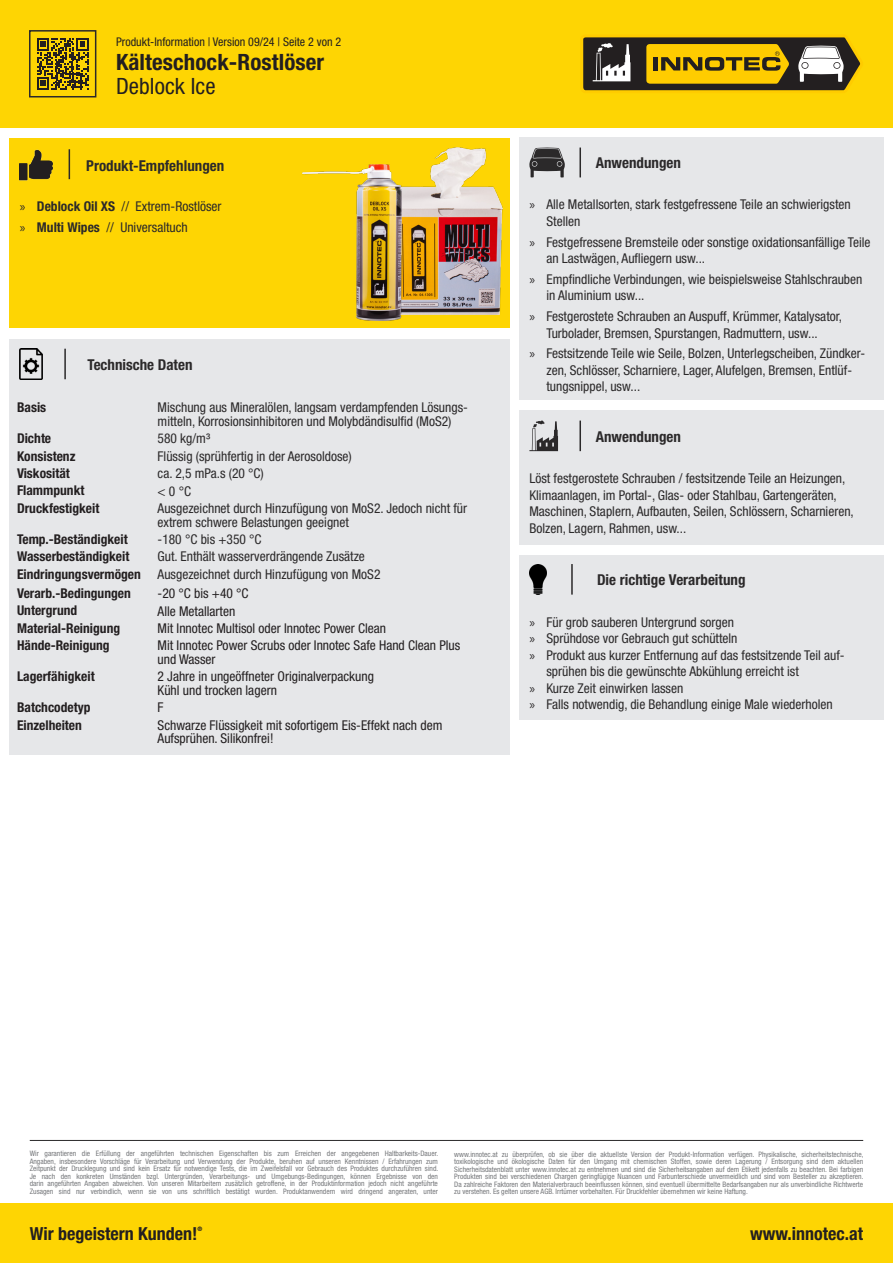
<style>
.page{position:relative;width:893px;height:1263px;background:#fff}
.page>*{position:absolute;margin:0;border:0;box-sizing:border-box;transform-origin:0 0}
.t1{font:700 condensed 22.5px "Helvetica Neue";letter-spacing:.005em;color:#231f20}
.t2{font:condensed 22.5px "Helvetica Neue";letter-spacing:.005em;color:#231f20}
.t3{font:700 condensed 18px "Helvetica Neue";color:#231f20}
.t4{font:700 condensed 15px "Helvetica Neue";color:#2b292a}
.t5{font:condensed 13.5px/16.5px "Helvetica Neue";color:#2b292a}
.t6{font:condensed 13.5px/13.5px "Helvetica Neue";color:#231f20}
.t7{font:700 condensed 13.5px "Helvetica Neue";color:#231f20}
.t8{font:condensed 12px "Helvetica Neue";color:#231f20}
.t9{font:condensed 7.5px/7.5px "Helvetica Neue";color:#76787b;text-align:justify}
.t10{font:700 condensed 6.15px "Helvetica Neue";color:#231f20}
.s1{font-family:"Myriad Pro";font-stretch:normal}
.s2{font-weight:700}
.s3{font-weight:700;color:#231f20}
</style>
<div class="page">
<div style="left:0;top:0;width:893px;height:128px;background:#fed503"></div>
<svg style="left:583px;top:37px;width:278px;height:54px"></svg>
<svg style="left:37px;top:38px;width:52px;height:52px"></svg>
<div style="left:29px;top:30px;width:67px;height:67px;border:2px solid #2b292a"></div>
<div style="left:0;top:1203px;width:893px;height:60px;background:#fed503"></div>
<hr style="left:30px;top:1140px;width:833px;height:1px;background:#2b292a">
<div style="left:9px;top:139px;width:500px;height:189px;background:#fed503"></div>
<hr style="left:69px;top:149px;width:1px;height:30px;background:#2b292a">
<div style="left:519px;top:555px;width:365px;height:164px;background:#e6e7e9"></div>
<div style="left:9px;top:339px;width:500px;height:416px;background:#e6e7e9"></div>
<hr style="left:571px;top:564px;width:2px;height:31px;background:#2b292a">
<img style="left:20px;top:149px;width:32px;height:31px">
<img style="left:529px;top:564px;width:18px;height:31px">
<hr style="left:64px;top:349px;width:2px;height:30px;background:#2b292a">
<img style="left:20px;top:349px;width:23px;height:30px">
<img style="left:388px;top:147px;width:114px;height:168px">
<img style="left:303px;top:165px;width:99px;height:156px">
<div style="left:519px;top:137px;width:365px;height:263px;background:#e6e7e9"></div>
<svg style="left:529px;top:148px;width:36px;height:29px"></svg>
<hr style="left:579px;top:148px;width:2px;height:29px;background:#2b292a">
<div style="left:519px;top:410px;width:365px;height:134px;background:#e6e7e9"></div>
<hr style="left:579px;top:421px;width:2px;height:30px;background:#2b292a">
<svg style="left:529px;top:420px;width:29px;height:31px"></svg>
<h3 class="t8" style="left:116px;top:35px;width:227px">Produkt-Information | Version 09/24 | Seite 2 von 2</h3>
<h1 class="t1" style="left:116px;top:48px;width:210px">Kälteschock-Rostlöser</h1>
<h1 class="t2" style="left:116px;top:73px;width:101px">Deblock Ice</h1>
<h3 class="t4" style="left:86px;top:156px;width:139px">Produkt-Empfehlungen</h3>
<h3 class="t5" style="left:20px;top:196px;width:203px;line-height:20.7px"><span class="s1">»</span> <span class="s2">Deblock Oil XS</span> // Extrem-Rostlöser <span class="s1">»</span> <span class="s2">Multi Wipes</span> // Universaltuch</h3>
<h3 class="t4" style="left:88px;top:355px;width:106px">Technische Daten</h3>
<h3 class="t7" style="left:17px;top:399px;width:31px">Basis</h3>
<h3 class="t5" style="left:158px;top:401px;width:312px;line-height:13.5px">Mischung aus Mineralölen, langsam verdampfenden Lösungs&shy;mitteln, Korrosionsinhibitoren und Molybdändisulfid (MoS2)</h3>
<h3 class="t7" style="left:17px;top:430px;width:36px">Dichte</h3>
<h3 class="t5" style="left:158px;top:430px;width:54px">580 kg/m³</h3>
<h3 class="t7" style="left:17px;top:448px;width:60px">Konsistenz</h3>
<h3 class="t5" style="left:158px;top:448px;width:196px">Flüssig (sprühfertig in der Aerosoldose)</h3>
<h3 class="t7" style="left:17px;top:465px;width:54px">Viskosität</h3>
<h3 class="t5" style="left:158px;top:465px;width:108px">ca. 2,5 mPa.s (20 °C)</h3>
<h3 class="t7" style="left:17px;top:482px;width:69px">Flammpunkt</h3>
<h3 class="t5" style="left:158px;top:482px;width:35px">&lt; 0 °C</h3>
<h3 class="t7" style="left:17px;top:500px;width:84px">Druckfestigkeit</h3>
<h3 class="t5" style="left:158px;top:501px;width:311px;line-height:13.5px">Ausgezeichnet durch Hinzufügung von MoS2. Jedoch nicht für extrem schwere Belastungen geeignet</h3>
<h3 class="t7" style="left:17px;top:531px;width:112px">Temp.-Beständigkeit</h3>
<h3 class="t5" style="left:158px;top:531px;width:106px">-180 °C bis +350 °C</h3>
<h3 class="t7" style="left:17px;top:548px;width:114px">Wasserbeständigkeit</h3>
<h3 class="t5" style="left:17px;top:548px;width:365px;line-height:17.4px;text-indent:141px">Gut. Enthält wasserverdrängende Zusätze<br><span class="s3">Eindringungsvermögen</span> Ausgezeichnet durch Hinzufügung von MoS2</h3>
<h3 class="t7" style="left:17px;top:585px;width:115px">Verarb.-Bedingungen</h3>
<h3 class="t6" style="left:158px;top:586px;width:93px">-20 °C bis +40 °C</h3>
<h3 class="t7" style="left:17px;top:602px;width:62px">Untergrund</h3>
<h3 class="t6" style="left:158px;top:604px;width:79px">Alle Metallarten</h3>
<h3 class="t7" style="left:17px;top:620px;width:105px">Material-Reinigung</h3>
<h3 class="t6" style="left:158px;top:621px;width:230px">Mit Innotec Multisol oder Innotec Power Clean</h3>
<h3 class="t7" style="left:17px;top:637px;width:94px">Hände-Reinigung</h3>
<h3 class="t6" style="left:158px;top:639px;width:304px">Mit Innotec Power Scrubs oder Innotec Safe Hand Clean Plus und Wasser</h3>
<h3 class="t7" style="left:17px;top:668px;width:79px">Lagerfähigkeit</h3>
<h3 class="t6" style="left:158px;top:670px;width:218px">2 Jahre in ungeöffneter Originalverpackung<br>Kühl und trocken lagern</h3>
<h3 class="t7" style="left:17px;top:699px;width:75px">Batchcodetyp</h3>
<h3 class="t6" style="left:158px;top:701px;width:7px">F</h3>
<h3 class="t7" style="left:17px;top:717px;width:66px">Einzelheiten</h3>
<h3 class="t6" style="left:158px;top:718px;width:286px">Schwarze Flüssigkeit mit sofortigem Eis-Effekt nach dem<br>Aufsprühen. Silikonfrei!</h3>
<h3 class="t4" style="left:596px;top:154px;width:87px">Anwendungen</h3>
<h3 class="t5" style="left:546px;top:196px;width:306px;text-indent:-17px"><span class="s1">»</span> Alle Metallsorten, stark festgefressene Teile an schwierigsten<br>Stellen</h3>
<h3 class="t5" style="left:546px;top:233px;width:326px;text-indent:-17px"><span class="s1">»</span> Festgefressene Bremsteile oder sonstige oxidationsanfällige Teile an Lastwägen, Aufliegern usw...</h3>
<h3 class="t5" style="left:546px;top:271px;width:318px;text-indent:-17px"><span class="s1">»</span> Empfindliche Verbindungen, wie beispielsweise Stahlschrauben in Aluminium usw...</h3>
<h3 class="t5" style="left:529px;top:308px;width:314px;text-align:center"><span class="s1">»</span> Festgerostete Schrauben an Auspuff, Krümmer, Katalysator,<br>Turbolader, Bremsen, Spurstangen, Radmuttern, usw...</h3>
<h3 class="t5" style="left:546px;top:345px;width:320px;text-indent:-17px"><span class="s1">»</span> Festsitzende Teile wie Seile, Bolzen, Unterlegscheiben, Zündker&shy;zen, Schlösser, Scharniere, Lager, Alufelgen, Bremsen, Entlüf&shy;tungsnippel, usw...</h3>
<h3 class="t4" style="left:596px;top:427px;width:87px">Anwendungen</h3>
<h3 class="t5" style="left:529px;top:470px;width:326px">Löst festgerostete Schrauben / festsitzende Teile an Heizungen, Klimaanlagen, im Portal-, Glas- oder Stahlbau, Gartengeräten, Maschinen, Staplern, Aufbauten, Seilen, Schlössern, Scharnieren, Bolzen, Lagern, Rahmen, usw...</h3>
<h3 class="t4" style="left:597px;top:571px;width:150px">Die richtige Verarbeitung</h3>
<h3 class="t5" style="left:529px;top:613px;width:206px"><span class="s1">»</span> Für grob sauberen Untergrund sorgen</h3>
<h3 class="t5" style="left:529px;top:630px;width:210px"><span class="s1">»</span> Sprühdose vor Gebrauch gut schütteln</h3>
<h3 class="t5" style="left:529px;top:646px;width:317px"><span class="s1">»</span> Produkt aus kurzer Entfernung auf das festsitzende Teil auf-</h3>
<h3 class="t5" style="left:546px;top:663px;width:254px">sprühen bis die gewünschte Abkühlung erreicht ist</h3>
<h3 class="t5" style="left:529px;top:679px;width:155px"><span class="s1">»</span> Kurze Zeit einwirken lassen</h3>
<h3 class="t5" style="left:529px;top:696px;width:305px"><span class="s1">»</span> Falls notwendig, die Behandlung einige Male wiederholen</h3>
<p class="t9" style="left:30px;top:1150px;width:410px">Wir garantieren die Erfüllung der angeführten technischen Eigenschaften bis zum Erreichen der angegebenen Haltbarkeits-Dauer.<br>Angaben, insbesondere Vorschläge für Verarbeitung und Verwendung der Produkte, beruhen auf unseren Kenntnissen / Erfahrungen zum Zeitpunkt der Drucklegung und sind kein Ersatz für notwendige Tests, die im Zweifelsfall vor Gebrauch des Produktes durchzuführen sind.<br>Je nach den konkreten Umständen bzgl. Untergründen, Verarbeitungs- und Umgebungs-Bedingungen, können Ergebnisse von den darin angeführten Angaben abweichen. Von unseren Mitarbeitern zusätzlich getroffene, in der Produktinformation jedoch nicht angeführte Zusagen sind nur verbindlich, wenn sie von uns schriftlich bestätigt wurden. Produktanwendern wird dringend angeraten, unter</p>
<p class="t9" style="left:454px;top:1150px;width:411px">www.innotec.at zu überprüfen, ob sie über die aktuellste Version der Produkt-Information verfügen. Physikalische, sicherheitstechnische, toxikologische und ökologische Daten für den Umgang mit chemischen Stoffen, sowie deren Lagerung / Entsorgung sind dem aktuellen Sicherheitsdatenblatt unter www.innotec.at zu entnehmen und sind die Sicherheitsangaben auf dem Etikett jedenfalls zu beachten. Bei farbigen Produkten sind bei verschiedenen Chargen geringfügige Nuancen und Farbunterschiede unvermeidlich und sind vom Besteller zu akzeptieren.<br>Da zahlreiche Faktoren den Materialverbrauch beeinflussen können, sind eventuell übermittelte Bedarfsangaben nur als unverbindliche Richtwerte zu verstehen. Es gelten unsere AGB. Irrtümer vorbehalten. Für Druckfehler übernehmen wir keine Haftung.</p>
<p class="t10" style="left:197px;top:1225px;width:6px">®</p>
<h2 class="t3" style="left:30px;top:1223px;width:169px">Wir begeistern Kunden!</h2>
<h2 class="t3" style="left:750px;top:1223px;width:114px">www.innotec.at</h2>
</div>
